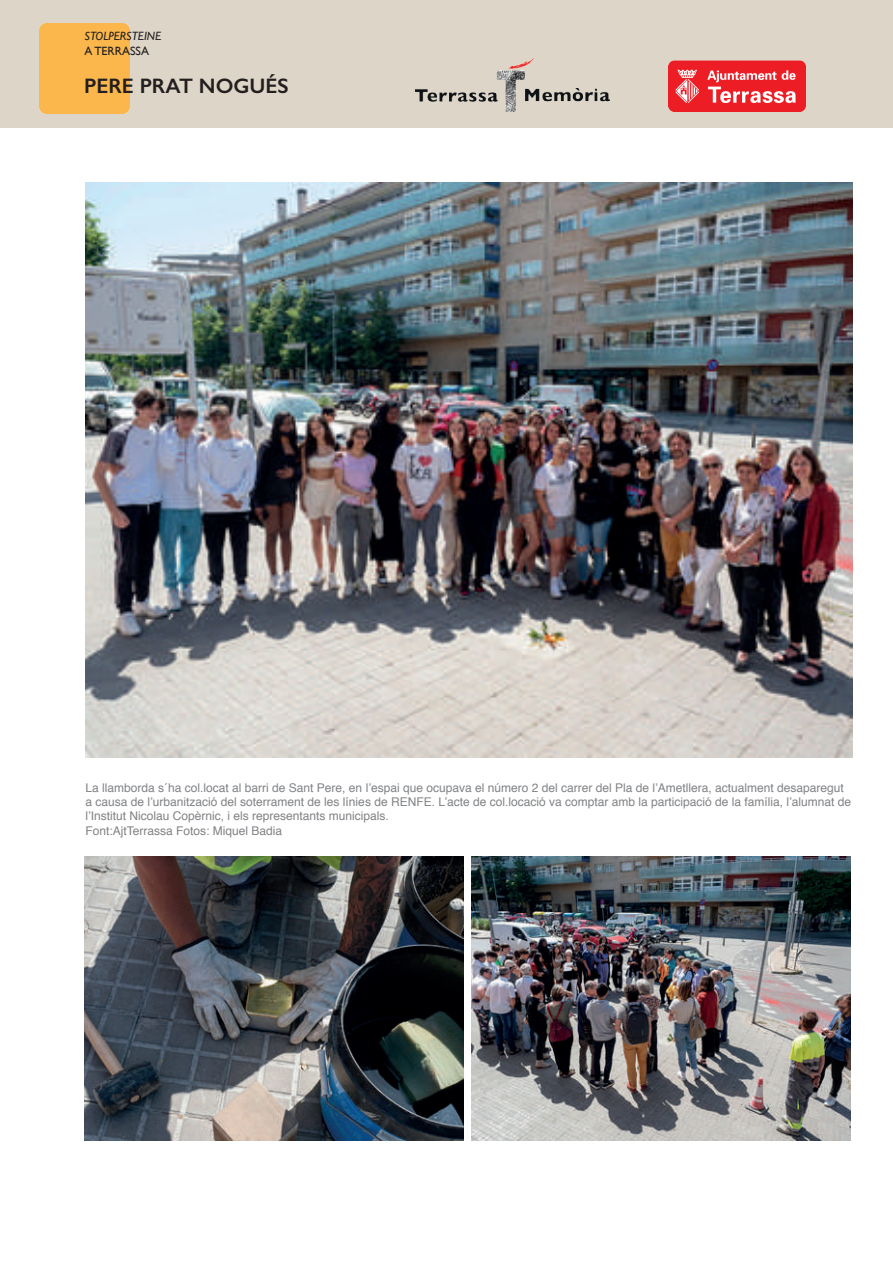
<style>
.page{position:relative;width:893px;height:1263px;background:#fff}
.page>*{position:absolute;margin:0;border:0;box-sizing:border-box;transform-origin:0 0}
.t1{font:600 21px "Gill Sans";color:#231f20}
.t2{font:12px/14.4px "Helvetica";color:#808285}
.t3{font:italic 12px "Gill Sans";color:#231f20}
.t4{font:12px "Gill Sans";color:#231f20}
</style>
<div class="page">
<div style="left:0;top:0;width:893px;height:127px;background:#ddd5c7"></div>
<img style="left:668px;top:60px;width:137px;height:52px">
<img style="left:415px;top:58px;width:194px;height:54px">
<div style="left:39px;top:23px;width:90px;height:91px;background:#fbb74c"></div>
<img style="left:86px;top:183px;width:767px;height:574px">
<img style="left:471px;top:856px;width:379px;height:284px">
<img style="left:84px;top:856px;width:380px;height:284px">
<p class="t3" style="left:85px;top:29px;width:78px">STOLPERSTEINE</p>
<p class="t4" style="left:85px;top:44px;width:66px">A TERRASSA</p>
<h1 class="t1" style="left:84px;top:73px;width:206px">PERE PRAT NOGUÉS</h1>
<p class="t2" style="left:86px;top:780px;width:767px">La llamborda s´ha col.locat al barri de Sant Pere, en l’espai que ocupava el número 2 del carrer del Pla de l’Ametllera, actualment desaparegut a causa de l’urbanització del soterrament de les línies de RENFE. L’acte de col.locació va comptar amb la participació de la família, l’alumnat de l’Institut Nicolau Copèrnic, i els representants municipals.<br>Font:AjtTerrassa Fotos: Miquel Badia</p>
</div>
